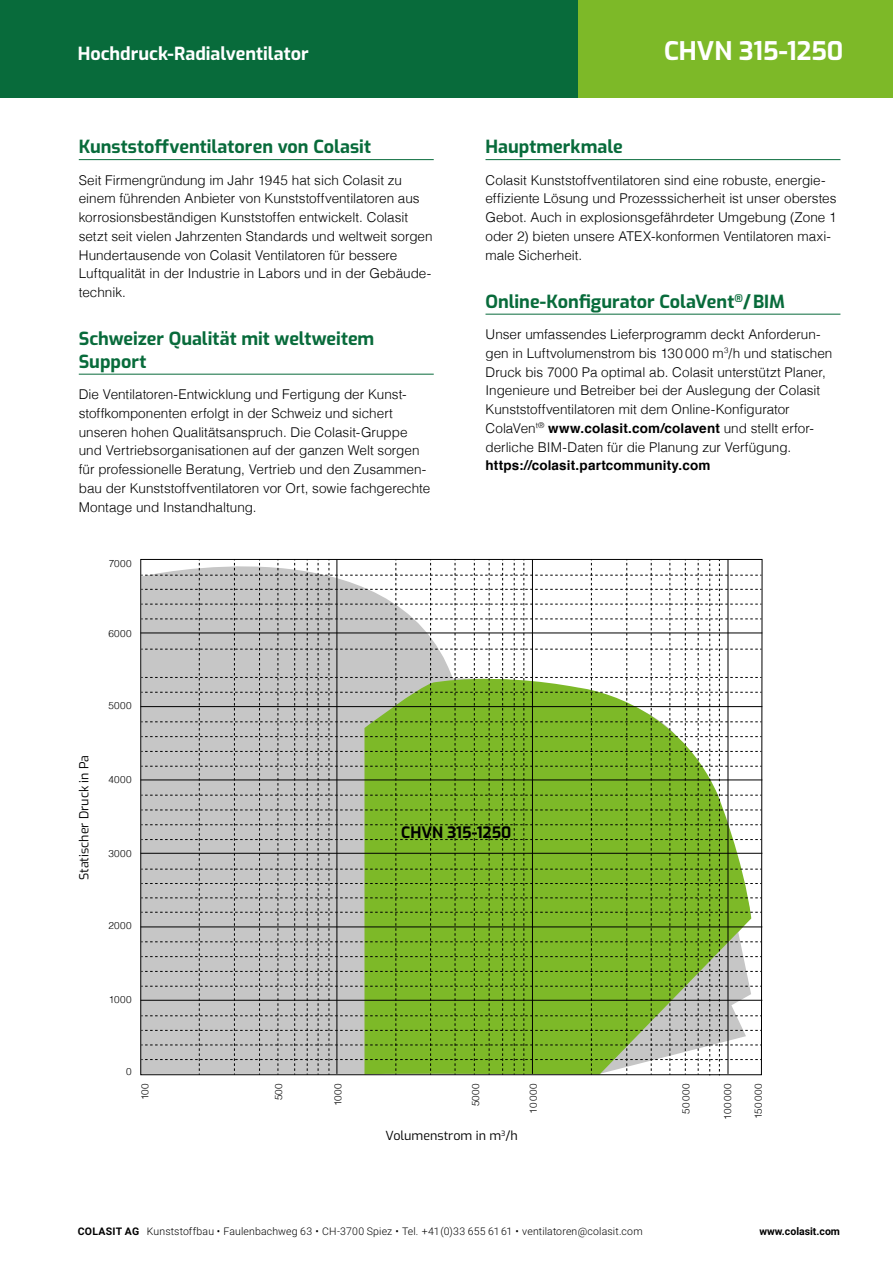
<style>
.page{position:relative;width:893px;height:1263px;background:#fff}
.page>*{position:absolute;margin:0;border:0;box-sizing:border-box;transform-origin:0 0}
.t1{font:700 25.5px "Exo";color:#fff}
.t2{font:700 18px/22.5px "Exo";color:#086b3b}
.t3{font:700 18px "Exo";color:#fff}
.t4{font:700 15.6px "Exo";color:#000}
.t5{font:300 13.5px/18.8px "Helvetica";color:#000}
.t6{font:700 13.5px "Helvetica";letter-spacing:.01em;color:#000}
.t7{font:12.45px "Exo";color:#000}
.t8{font:300 10.5px "Roboto";letter-spacing:.015em;color:#000}
.t9{font:700 10.5px "Roboto";color:#000}
.t10{font:300 9.9px "Helvetica";letter-spacing:.045em;color:#000}
.s1{font-weight:700}
</style>
<div class="page">
<hr style="left:79px;top:159px;width:355px;height:1px;background:#086b3b">
<hr style="left:79px;top:374px;width:355px;height:1px;background:#086b3b">
<hr style="left:485px;top:159px;width:355px;height:1px;background:#086b3b">
<hr style="left:485px;top:314px;width:355px;height:1px;background:#086b3b">
<svg style="left:140px;top:559px;width:623px;height:516px"></svg>
<div style="left:578px;top:0;width:315px;height:98px;background:#7db928"></div>
<div style="left:0;top:0;width:578px;height:98px;background:#086b3b"></div>
<h2 class="t3" style="left:78px;top:40px;width:233px">Hochdruck-Radialventilator</h2>
<h1 class="t1" style="left:664px;top:32px;width:181px">CHVN 315-1250</h1>
<h2 class="t2" style="left:79px;top:134px;width:294px">Kunststoffventilatoren von Colasit</h2>
<p class="t5" style="left:79px;top:169px;width:355px">Seit Firmengründung im Jahr 1945 hat sich Colasit zu einem führenden Anbieter von Kunststoffventilatoren aus korrosionsbeständigen Kunststoffen entwickelt. Colasit setzt seit vielen Jahrzenten Standards und weltweit sorgen Hundertausende von Colasit Ventilatoren für bessere Luftqualität in der Industrie in Labors und in der Gebäude&shy;technik.</p>
<h2 class="t2" style="left:79px;top:326px;width:297px">Schweizer Qualität mit weltweitem<br>Support</h2>
<p class="t5" style="left:79px;top:384px;width:353px">Die Ventilatoren-Entwicklung und Fertigung der Kunst&shy;stoffkomponenten erfolgt in der Schweiz und sichert unseren hohen Qualitätsanspruch. Die Colasit-Gruppe und Vertriebsorganisationen auf der ganzen Welt sorgen für professionelle Beratung, Vertrieb und den Zusammen&shy;bau der Kunststoffventilatoren vor Ort, sowie fachgerechte Montage und Instandhaltung.</p>
<p class="t10" style="left:109px;top:555px;width:25px">7000</p>
<p class="t10" style="left:108px;top:625px;width:25px">6000</p>
<p class="t10" style="left:108px;top:697px;width:25px">5000</p>
<h2 class="t2" style="left:485px;top:134px;width:139px">Hauptmerkmale</h2>
<p class="t5" style="left:485px;top:169px;width:353px">Colasit Kunststoffventilatoren sind eine robuste, energie&shy;effiziente Lösung und Prozesssicherheit ist unser oberstes Gebot. Auch in explosionsgefährdeter Umgebung (Zone 1 oder 2) bieten unsere ATEX-konformen Ventilatoren maxi&shy;male Sicherheit.</p>
<h2 class="t2" style="left:485px;top:289px;width:301px">Online-Konfigurator ColaVent<sup>®</sup>/BIM</h2>
<p class="t5" style="left:485px;top:324px;width:348px">Unser umfassendes Lieferprogramm deckt Anforderun&shy;gen in Luftvolumenstrom bis 130 000 m<sup>3</sup>/h und statischen Druck bis 7000 Pa optimal ab. Colasit unterstützt Planer, Ingenieure und Betreiber bei der Auslegung der Colasit Kunststoffventilatoren mit dem Online-Konfigurator ColaVen<sup>t®</sup> <span class="s1">www.colasit.com/colavent</span> und stellt erfor&shy;derliche BIM-Daten für die Planung zur Verfügung.</p>
<p class="t6" style="left:485px;top:455px;width:226px">https://colasit.partcommunity.com</p>
<p class="t7" style="left:75px;top:880px;width:127px;rotate:-90deg">Statischer Druck in Pa</p>
<p class="t10" style="left:108px;top:771px;width:25px">4000</p>
<p class="t10" style="left:108px;top:845px;width:25px">3000</p>
<p class="t10" style="left:108px;top:917px;width:25px">2000</p>
<p class="t4" style="left:401px;top:820px;width:112px">CHVN 315-1250</p>
<p class="t10" style="left:109px;top:991px;width:24px">1000</p>
<p class="t10" style="left:126px;top:1063px;width:7px">0</p>
<p class="t10" style="left:136px;top:1100px;width:18px;rotate:-90deg">100</p>
<p class="t10" style="left:270px;top:1100px;width:19px;rotate:-90deg">500</p>
<p class="t10" style="left:330px;top:1106px;width:24px;rotate:-90deg">1000</p>
<p class="t10" style="left:467px;top:1106px;width:25px;rotate:-90deg">5000</p>
<p class="t10" style="left:525px;top:1113px;width:32px;rotate:-90deg">10 000</p>
<p class="t10" style="left:677px;top:1114px;width:32px;rotate:-90deg">50 000</p>
<p class="t10" style="left:719px;top:1119px;width:38px;rotate:-90deg">100 000</p>
<p class="t10" style="left:750px;top:1119px;width:38px;rotate:-90deg">150 000</p>
<p class="t7" style="left:386px;top:1126px;width:134px">Volumenstrom in m<sup>3</sup>/h</p>
<p class="t8" style="left:78px;top:1224px;width:566px"><span class="s1">COLASIT AG</span> Kunststoffbau • Faulenbachweg 63 • CH-3700 Spiez • Tel. +41 (0)33 655 61 61 • ventilatoren@colasit.com</p>
<p class="t9" style="left:759px;top:1224px;width:82px">www.colasit.com</p>
</div>
